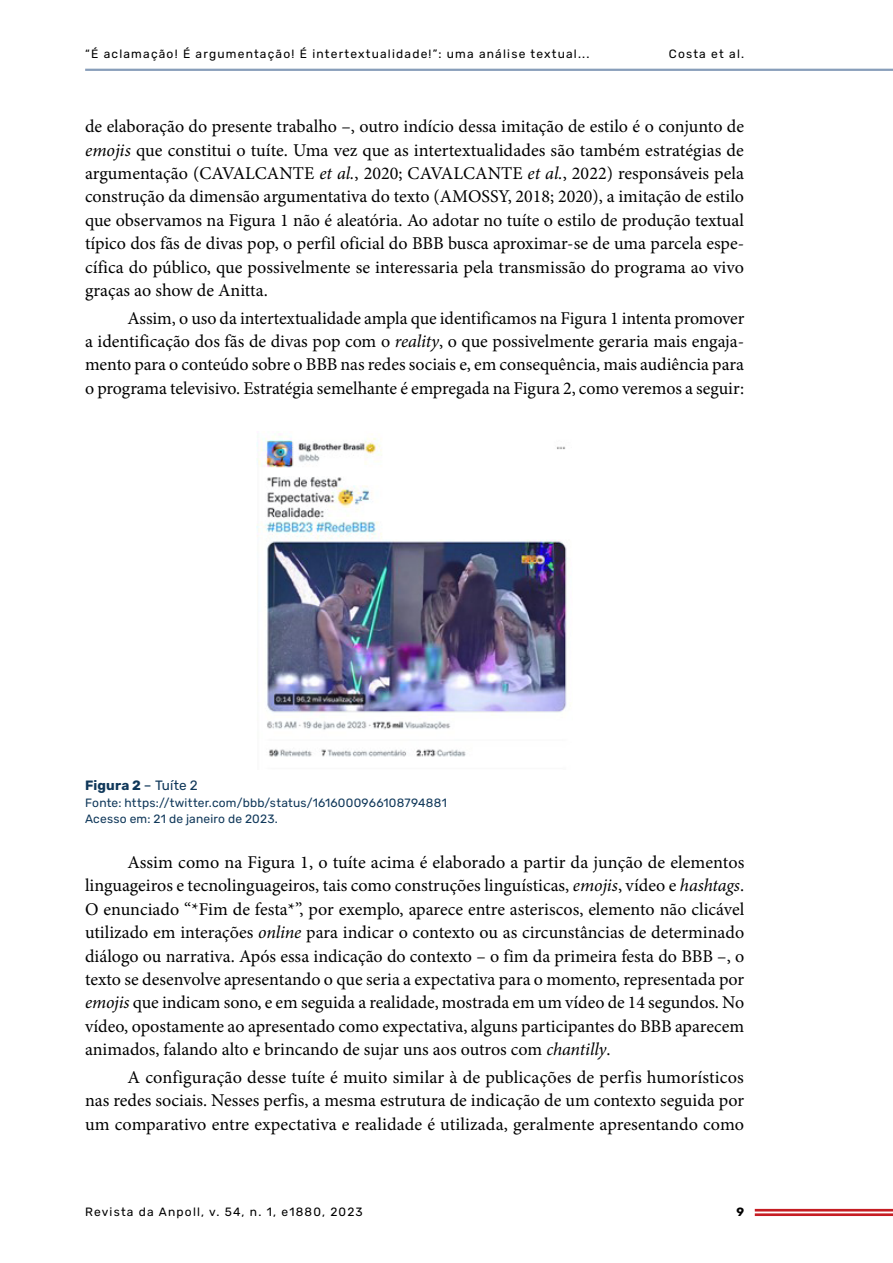
<style>
.page{position:relative;width:893px;height:1263px;background:#fff}
.page>*{position:absolute;margin:0;border:0;box-sizing:border-box;transform-origin:0 0}
.t1{font:18px/23.4px "Minion Pro";color:#000;text-align:justify}
.t2{font:700 13.5px "Rubik";letter-spacing:.015em;color:#10385a}
.t3{font:12px "Rubik";letter-spacing:.1em;color:#000}
.t4{font:12px/16.5px "Rubik";letter-spacing:.02em;color:#10385a}
.t5{font:700 12px "Rubik";color:#000}
.s1{font-style:italic}
.s2{font-weight:400}
</style>
<div class="page">
<hr style="left:755px;top:1209px;width:138px;height:2px;background:#c61d23">
<hr style="left:755px;top:1213px;width:138px;height:3px;background:#c61d23">
<hr style="left:85px;top:69px;width:808px;height:2px;background:#889eba">
<img style="left:257px;top:434px;width:311px;height:323px">
<p class="t3" style="left:85px;top:47px;width:506px">“É aclamação! É argumentação! É intertextualidade!”: uma análise textual...</p>
<p class="t3" style="left:669px;top:47px;width:77px">Costa et al.</p>
<p class="t1" style="left:85px;top:115px;width:661px">de elaboração do presente trabalho –, outro indício dessa imitação de estilo é o conjunto de <span class="s1">emojis</span> que constitui o tuíte. Uma vez que as intertextualidades são também estratégias de argumentação (CAVALCANTE <span class="s1">et al.</span>, 2020; CAVALCANTE <span class="s1">et al.</span>, 2022) responsáveis pela construção da dimensão argumentativa do texto (AMOSSY, 2018; 2020), a imitação de estilo que observamos na Figura 1 não é aleatória. Ao adotar no tuíte o estilo de produção textual típico dos fãs de divas pop, o perfil oficial do BBB busca aproximar-se de uma parcela espe&shy;cífica do público, que possivelmente se interessaria pela transmissão do programa ao vivo graças ao show de Anitta.</p>
<p class="t1" style="left:85px;top:306px;width:661px;text-indent:43px">Assim, o uso da intertextualidade ampla que identificamos na Figura 1 intenta promover a identificação dos fãs de divas pop com o <span class="s1">reality</span>, o que possivelmente geraria mais engaja&shy;mento para o conteúdo sobre o BBB nas redes sociais e, em consequência, mais audiência para o programa televisivo. Estratégia semelhante é empregada na Figura 2, como veremos a seguir:</p>
<p class="t2" style="left:85px;top:778px;width:114px">Figura 2 <span class="s2">– Tuíte 2</span></p>
<p class="t4" style="left:85px;top:795px;width:363px">Fonte: https://twitter.com/bbb/status/1616000966108794881<br>Acesso em: 21 de janeiro de 2023.</p>
<p class="t1" style="left:85px;top:851px;width:661px;text-indent:43px">Assim como na Figura 1, o tuíte acima é elaborado a partir da junção de elementos linguageiros e tecnolinguageiros, tais como construções linguísticas, <span class="s1">emojis</span>, vídeo e <span class="s1">hashtags</span>.<br>O enunciado “*Fim de festa*”, por exemplo, aparece entre asteriscos, elemento não clicável utilizado em interações <span class="s1">online</span> para indicar o contexto ou as circunstâncias de determinado diálogo ou narrativa. Após essa indicação do contexto – o fim da primeira festa do BBB –, o texto se desenvolve apresentando o que seria a expectativa para o momento, representada por <span class="s1">emojis</span> que indicam sono, e em seguida a realidade, mostrada em um vídeo de 14 segundos. No vídeo, opostamente ao apresentado como expectativa, alguns participantes do BBB aparecem animados, falando alto e brincando de sujar uns aos outros com <span class="s1">chantilly</span>.</p>
<p class="t1" style="left:85px;top:1065px;width:661px;text-indent:43px">A configuração desse tuíte é muito similar à de publicações de perfis humorísticos nas redes sociais. Nesses perfis, a mesma estrutura de indicação de um contexto seguida por um comparativo entre expectativa e realidade é utilizada, geralmente apresentando como</p>
<p class="t3" style="left:85px;top:1205px;width:279px">Revista da Anpoll, v. 54, n. 1, e1880, 2023</p>
<p class="t5" style="left:736px;top:1205px;width:9px">9</p>
</div>
